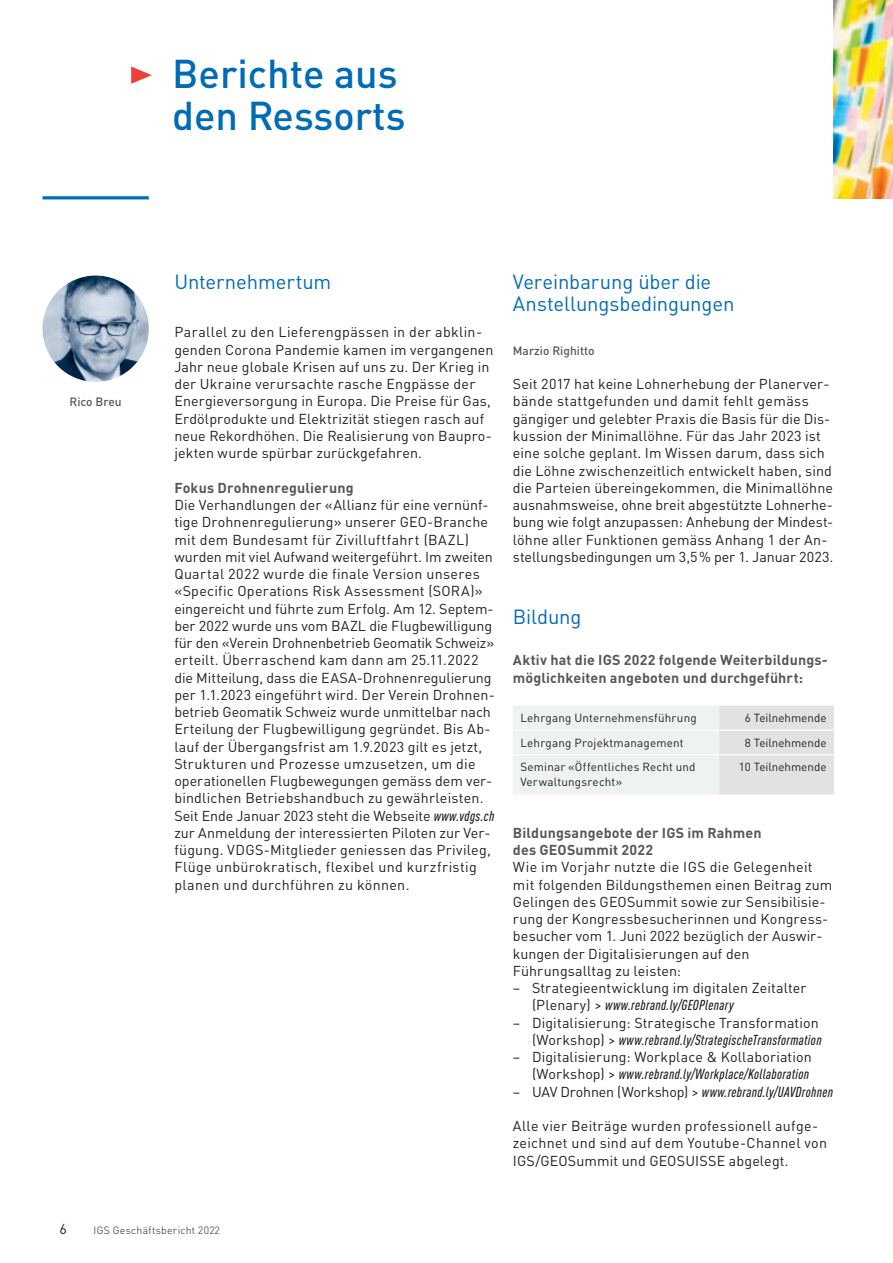
<style>
.page{position:relative;width:893px;height:1263px;background:#fff}
.page>*{position:absolute;margin:0;border:0;box-sizing:border-box;transform-origin:0 0}
.t1{font:500 39.75px/42px "DINOT";color:#006bb6}
.t2{font:20.25px/21.8px "DINOT";letter-spacing:-.005em;color:#006bb6}
.t3{font:14.25px/17.2px "DINOT";letter-spacing:.01em;color:#231f20}
.t4{font:700 14.25px/17.2px "DINOT";letter-spacing:.01em;color:#57585a}
.t5{font:italic 500 condensed 14.25px "DINOT";letter-spacing:.025em;color:#231f20}
.t6{font:500 12px "DINOT";color:#57585a}
.t7{font:11.7px/14.5px "DINOT";letter-spacing:.015em;color:#231f20}
.t8{font:300 10.5px "DINOT";letter-spacing:.025em;color:#231f20}
.s1{font-weight:500;font-style:italic;font-stretch:condensed}
.s2{font-weight:400;font-style:normal;font-stretch:normal}
</style>
<div class="page">
<img style="left:833px;top:0;width:60px;height:199px">
<hr style="left:43px;top:196px;width:106px;height:3px;background:#006bb6">
<svg style="left:131px;top:67px;width:21px;height:17px"></svg>
<img style="left:43px;top:276px;width:106px;height:106px;border-radius:53px">
<svg style="left:513px;top:706px;width:321px;height:88px"></svg>
<hr style="left:513px;top:754px;width:206px;height:1px;background:#fff">
<hr style="left:719px;top:754px;width:115px;height:1px;background:#fff">
<hr style="left:513px;top:730px;width:206px;height:1px;background:#fff">
<hr style="left:719px;top:730px;width:115px;height:1px;background:#fff">
<h1 class="t1" style="left:172px;top:52px;width:235px">Berichte aus den Ressorts</h1>
<p class="t6" style="left:70px;top:394px;width:54px">Rico Breu</p>
<h2 class="t2" style="left:174px;top:271px;width:159px">Unternehmertum</h2>
<p class="t3" style="left:174px;top:323px;width:321px">Parallel zu den Lieferengpässen in der abklin&shy;genden Corona Pandemie kamen im vergangenen Jahr neue globale Krisen auf uns zu. Der Krieg in der Ukraine verursachte rasche Engpässe der Energieversorgung in Europa. Die Preise für Gas, Erdölprodukte und Elektrizität stiegen rasch auf neue Rekordhöhen. Die Realisierung von Baupro&shy;jekten wurde spürbar zurückgefahren.</p>
<p class="t4" style="left:174px;top:479px;width:181px">Fokus Drohnenregulierung</p>
<p class="t3" style="left:174px;top:496px;width:322px">Die Verhandlungen der «Allianz für eine vernünf&shy;tige Drohnenregulierung» unserer GEO-Branche mit dem Bundesamt für Zivilluftfahrt (BAZL) wurden mit viel Aufwand weitergeführt. Im zweiten Quartal 2022 wurde die finale Version unseres «Specific Operations Risk Assessment (SORA)» eingereicht und führte zum Erfolg. Am 12. Septem&shy;ber 2022 wurde uns vom BAZL die Flugbewilligung für den «Verein Drohnenbetrieb Geomatik Schweiz» erteilt. Überraschend kam dann am 25.11.2022 die Mitteilung, dass die EASA-Drohnenregulierung per 1.1.2023 eingeführt wird. Der Verein Drohnen&shy;betrieb Geomatik Schweiz wurde unmittelbar nach Erteilung der Flugbewilligung gegründet. Bis Ab&shy;lauf der Übergangsfrist am 1.9.2023 gilt es jetzt, Strukturen und Prozesse umzusetzen, um die operationellen Flugbewegungen gemäss dem ver&shy;bindlichen Betriebshandbuch zu gewährleisten.<br>Seit Ende Januar 2023 steht die Webseite <span class="s1">www.vdgs.ch </span>zur Anmeldung der interessierten Piloten zur Ver&shy;fügung. VDGS-Mitglieder geniessen das Privileg, Flüge unbürokratisch, flexibel und kurzfristig planen und durchführen zu können.</p>
<h2 class="t2" style="left:513px;top:271px;width:223px">Vereinbarung über die<br>Anstellungsbedingungen</h2>
<p class="t6" style="left:513px;top:343px;width:83px">Marzio Righitto</p>
<p class="t3" style="left:513px;top:375px;width:322px">Seit 2017 hat keine Lohnerhebung der Planerver&shy;bände stattgefunden und damit fehlt gemäss gängiger und gelebter Praxis die Basis für die Dis&shy;kussion der Minimallöhne. Für das Jahr 2023 ist eine solche geplant. Im Wissen darum, dass sich die Löhne zwischenzeitlich entwickelt haben, sind die Parteien übereingekommen, die Minimallöhne ausnahmsweise, ohne breit abgestützte Lohnerhe&shy;bung wie folgt anzupassen: Anhebung der Mindest&shy;löhne aller Funktionen gemäss Anhang 1 der An&shy;stellungsbedingungen um 3,5% per 1. Januar 2023.</p>
<h2 class="t2" style="left:513px;top:605px;width:70px">Bildung</h2>
<p class="t4" style="left:513px;top:651px;width:317px">Aktiv hat die IGS 2022 folgende Weiterbildungs&shy;möglichkeiten angeboten und durchgeführt:</p>
<p class="t7" style="left:520px;top:710px;width:178px">Lehrgang Unternehmensführung</p>
<p class="t7" style="left:745px;top:710px;width:83px">6 Teilnehmende</p>
<p class="t7" style="left:520px;top:735px;width:165px">Lehrgang Projektmanagement</p>
<p class="t7" style="left:745px;top:735px;width:83px">8 Teilnehmende</p>
<p class="t7" style="left:520px;top:759px;width:177px">Seminar «Öffentliches Recht und<br>Verwaltungsrecht»</p>
<p class="t7" style="left:739px;top:759px;width:89px">10 Teilnehmende</p>
<p class="t4" style="left:513px;top:823px;width:250px">Bildungsangebote der IGS im Rahmen des GEOSummit 2022</p>
<p class="t3" style="left:513px;top:858px;width:321px">Wie im Vorjahr nutzte die IGS die Gelegenheit mit folgenden Bildungsthemen einen Beitrag zum Gelingen des GEOSummit sowie zur Sensibilisie&shy;rung der Kongressbesucherinnen und Kongress&shy;besucher vom 1. Juni 2022 bezüglich der Auswir&shy;kungen der Digitalisierungen auf den Führungsalltag zu leisten:</p>
<p class="t3" style="left:532px;top:979px;width:276px;text-indent:-19px">– Strategieentwicklung im digitalen Zeitalter (Plenary) &gt; <span class="s1">www.rebrand.ly/GEOPlenary</span></p>
<p class="t3" style="left:513px;top:1013px;width:310px;text-align:right">– Digitalisierung: Strategische Transformation (Workshop) &gt; <span class="s1">www.rebrand.ly/StrategischeTransformation</span></p>
<p class="t3" style="left:513px;top:1048px;width:300px;text-align:right">– Digitalisierung: Workplace &amp; Kollaboriation (Workshop) &gt; <span class="s1">www.rebrand.ly/Workplace/Kollaboration</span></p>
<p class="t5" style="left:513px;top:1083px;width:322px"><span class="s2">– UAV Drohnen (Workshop) &gt;</span> www.rebrand.ly/UAVDrohnen</p>
<p class="t3" style="left:513px;top:1117px;width:316px">Alle vier Beiträge wurden professionell aufge&shy;zeichnet und sind auf dem Youtube-Channel von<br>IGS/GEOSummit und GEOSUISSE abgelegt.</p>
<p class="t3" style="left:60px;top:1220px;width:9px">6</p>
<p class="t8" style="left:94px;top:1224px;width:128px">IGS Geschäftsbericht 2022</p>
</div>
